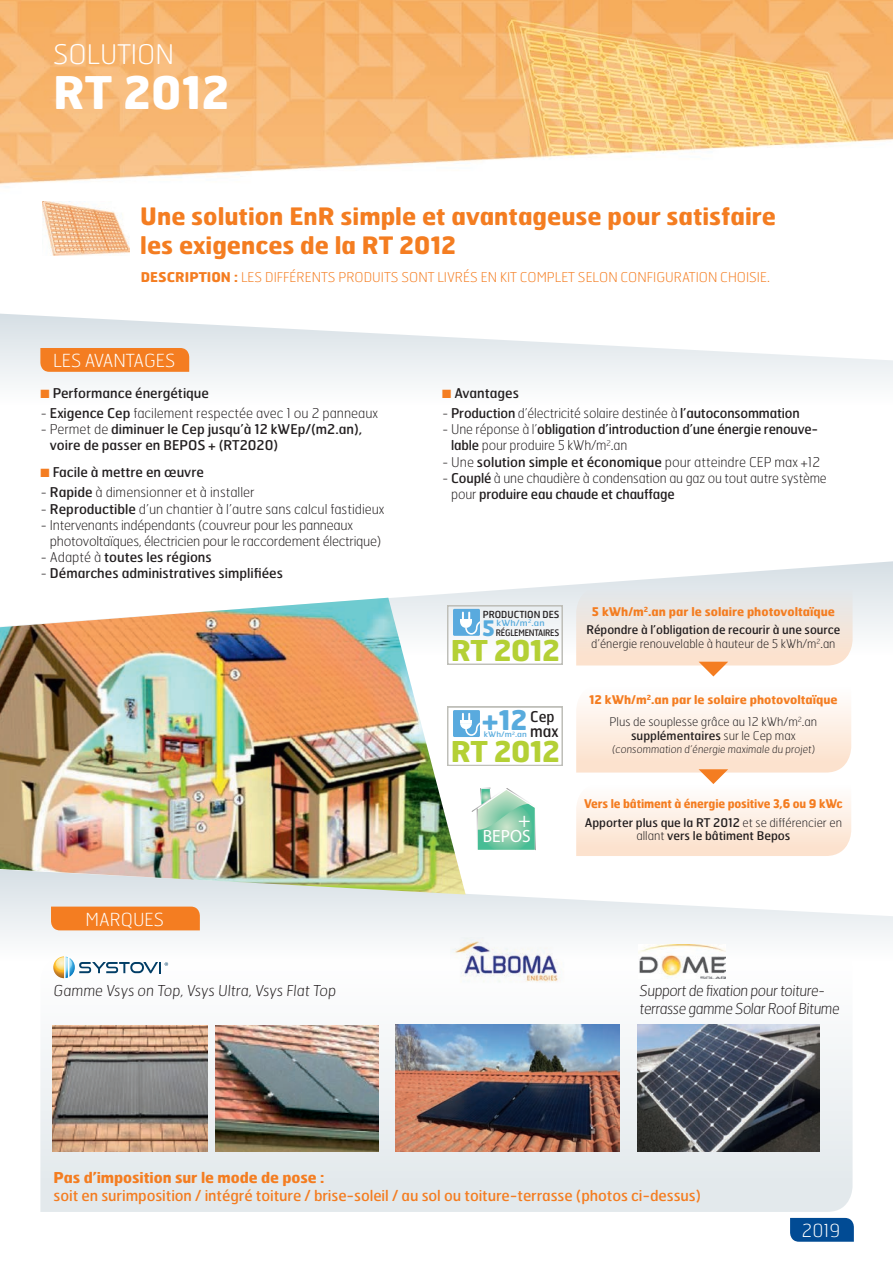
<style>
.page{position:relative;width:893px;height:1263px;background:#fff}
.page>*{position:absolute;margin:0;border:0;box-sizing:border-box;transform-origin:0 0}
.t1{font:700 45px "Hermes";color:#fff}
.t2{font:700 28.65px "Hermes";letter-spacing:-.02em;color:#b4d035}
.t3{font:700 27.15px "Hermes";color:#58abdd}
.t4{font:100 27px "Hermes";color:#fff}
.t5{font:700 24px/28.8px "Hermes";color:#f47d21}
.t6{font:700 21.45px "Hermes";color:#58abdd}
.t7{font:21px "Myriad Pro";color:#fff}
.t8{font:100 18px "Hermes";color:#fff}
.t9{font:17.7px "Myriad Pro";color:#fff}
.t10{font:15.9px "Hermes";color:#231f20;scale:.95 1}
.t11{font:15px/18px "Hermes";letter-spacing:-.005em;color:#f47d21}
.t12{font:100 15px/18px "Hermes";color:#231f20}
.t13{font:14.85px "Hermes";color:#231f20;scale:.95 1}
.t14{font:100 13.5px/16.2px "Hermes";letter-spacing:-.01em;color:#231f20}
.t15{font:13.5px/16.2px "Hermes";color:#231f20}
.t16{font:100 13.5px "Hermes";color:#f47d21}
.t17{font:12px/13.5px "Hermes";color:#231f20;text-align:center}
.t18{font:700 12px "Hermes";color:#f47d21}
.t19{font:700 12px "Hermes";color:#f47d21;scale:.95 1}
.t20{font:100 12px "Hermes";color:#231f20}
.t21{font:100 10.5px "Hermes";color:#231f20}
.t22{font:9.75px "Hermes";color:#231f20;scale:.96 1}
.t23{font:9px "Hermes";letter-spacing:-.03em;color:#231f20;scale:.9 1}
.t24{font:8.4px "Hermes";color:#58abdd;scale:1.11 1}
.t25{font:7.65px "Hermes";color:#58abdd;scale:1.11 1}
.s1{font-weight:700}
.s2{color:#f47d21}
.s3{font-weight:400}
.s4{font-weight:100}
.s5{font-size:28.65px}
</style>
<div class="page">
<svg style="left:0;top:314px;width:893px;height:69px"></svg>
<svg style="left:385px;top:561px;width:508px;height:205px"></svg>
<svg style="left:0;top:894px;width:893px;height:51px;fill:#eff2f4"></svg>
<svg style="left:40px;top:963px;width:813px;height:249px"></svg>
<img style="left:0;top:0;width:893px;height:256px">
<img style="left:53px;top:1026px;width:155px;height:125px">
<img style="left:216px;top:1026px;width:162px;height:125px">
<img style="left:638px;top:1025px;width:181px;height:126px">
<img style="left:395px;top:1025px;width:224px;height:126px">
<svg style="left:53px;top:956px;width:115px;height:22px"></svg>
<svg style="left:56px;top:957px;width:16px;height:13px"></svg>
<img style="left:638px;top:945px;width:88px;height:33px">
<svg style="left:472px;top:787px;width:64px;height:63px"></svg>
<img style="left:0;top:598px;width:466px;height:296px">
<svg style="left:447px;top:707px;width:115px;height:59px"></svg>
<svg style="left:447px;top:605px;width:115px;height:59px"></svg>
<svg style="left:576px;top:587px;width:277px;height:89px;background:#f2e7de"></svg>
<svg style="left:576px;top:684px;width:275px;height:172px"></svg>
<div style="left:40px;top:348px;width:149px;height:24px;background:#f47d21"></div>
<div style="left:51px;top:906px;width:149px;height:24px;background:#f47d21"></div>
<img style="left:451px;top:938px;width:113px;height:46px">
<svg style="left:790px;top:1218px;width:64px;height:24px;background:#095197"></svg>
<img style="left:43px;top:201px;width:87px;height:54px">
<p class="t4" style="left:53px;top:37px;width:122px">SOLUTION</p>
<p class="t1" style="left:53px;top:63px;width:178px">RT 2012</p>
<p class="t5" style="left:140px;top:201px;width:637px">Une solution EnR simple et avantageuse pour satisfaire les exigences de la RT 2012</p>
<p class="t16" style="left:141px;top:268px;width:631px"><span class="s1">DESCRIPTION :</span> LES DIFFÉRENTS PRODUITS SONT LIVRÉS EN KIT COMPLET SELON CONFIGURATION CHOISIE.</p>
<p class="t8" style="left:53px;top:349px;width:124px">LES AVANTAGES</p>
<p class="t15" style="left:40px;top:384px;width:170px"><span class="s2">■</span> Performance énergétique</p>
<p class="t14" style="left:40px;top:405px;width:339px">- <span class="s3">Exigence Cep</span> facilement respectée avec 1 ou 2 panneaux</p>
<p class="t15" style="left:50px;top:421px;width:314px;text-indent:-10px"><span class="s4">- Permet de</span> diminuer le Cep jusqu’à 12 kWEp/(m2.an), voire de passer en BEPOS + (RT2020)</p>
<p class="t15" style="left:40px;top:463px;width:165px"><span class="s2">■</span> Facile à mettre en œuvre</p>
<p class="t14" style="left:40px;top:484px;width:216px">- <span class="s3">Rapide</span> à dimensionner et à installer</p>
<p class="t14" style="left:40px;top:500px;width:346px">- <span class="s3">Reproductible</span> d’un chantier à l’autre sans calcul fastidieux</p>
<p class="t14" style="left:50px;top:516px;width:333px;text-indent:-10px">- Intervenants indépendants (couvreur pour les panneaux photovoltaïques, électricien pour le raccordement électrique)</p>
<p class="t15" style="left:40px;top:549px;width:173px"><span class="s4">- Adapté à</span> toutes les régions</p>
<p class="t15" style="left:40px;top:565px;width:244px"><span class="s4">-</span> Démarches administratives simplifiées</p>
<p class="t8" style="left:86px;top:908px;width:80px">MARQUES</p>
<p class="t15" style="left:442px;top:384px;width:78px"><span class="s2">■</span> Avantages</p>
<p class="t14" style="left:442px;top:405px;width:359px">- <span class="s3">Production</span> d’électricité solaire destinée à <span class="s3">l’autoconsommation</span></p>
<p class="t15" style="left:451px;top:421px;width:369px;text-indent:-9px"><span class="s4">- Une réponse à l’</span>obligation d’introduction d’une énergie renouve&shy;lable <span class="s4">pour produire 5 kWh/m</span><sup>2</sup><span class="s4">.an</span></p>
<p class="t14" style="left:442px;top:453px;width:379px">- Une <span class="s3">solution simple et économique</span> pour atteindre CEP max +12</p>
<p class="t14" style="left:451px;top:469px;width:377px;text-indent:-9px">- <span class="s3">Couplé</span> à une chaudière à condensation au gaz ou tout autre système pour <span class="s3">produire eau chaude et chauffage</span></p>
<p class="t18" style="left:592px;top:604px;width:245px">5 kWh/m<sup>2</sup>.an par le solaire photovoltaïque</p>
<p class="t22" style="left:483px;top:608px;width:82px">PRODUCTION DES</p>
<p class="t6" style="left:482px;top:614px;width:14px">5</p>
<p class="t24" style="left:497px;top:618px;width:45px">kWh/m<sup>2</sup>.an</p>
<p class="t23" style="left:496px;top:627px;width:72px">RÉGLEMENTAIRES</p>
<p class="t17" style="left:586px;top:623px;width:256px">Répondre à l’obligation de recourir à une source <span class="s4">d’énergie renouvelable à hauteur de 5 kWh/m</span><sup>2</sup><span class="s4">.an</span></p>
<p class="t2" style="left:451px;top:632px;width:111px">RT 2012</p>
<p class="t3" style="left:482px;top:702px;width:47px"><span class="s5">+</span>12</p>
<p class="t13" style="left:530px;top:707px;width:27px">Cep</p>
<p class="t10" style="left:530px;top:721px;width:31px">max</p>
<p class="t25" style="left:484px;top:730px;width:40px">kWh/m<sup>2</sup>.an</p>
<p class="t2" style="left:451px;top:733px;width:111px">RT 2012</p>
<p class="t7" style="left:518px;top:807px;width:14px">+</p>
<p class="t9" style="left:483px;top:825px;width:49px">BEPOS</p>
<p class="t18" style="left:589px;top:692px;width:250px">12 kWh/m<sup>2</sup>.an par le solaire photovoltaïque</p>
<p class="t20" style="left:610px;top:714px;width:209px">Plus de souplesse grâce au 12 kWh/m<sup>2</sup>.an</p>
<p class="t17" style="left:631px;top:728px;width:166px">supplémentaires <span class="s4">sur le Cep max</span></p>
<p class="t21" style="left:612px;top:743px;width:206px">(consommation d’énergie maximale du projet)</p>
<p class="t19" style="left:584px;top:796px;width:274px">Vers le bâtiment à énergie positive 3,6 ou 9 kWc</p>
<p class="t17" style="left:585px;top:815px;width:259px">Apporter plus que la RT 2012 <span class="s4">et se différencier en allant</span> vers le bâtiment Bepos</p>
<p class="t12" style="left:53px;top:981px;width:286px">Gamme Vsys on Top, Vsys Ultra, Vsys Flat Top</p>
<p class="t12" style="left:639px;top:981px;width:203px">Support de fixation pour toiture&shy;terrasse gamme Solar Roof Bitume</p>
<p class="t11" style="left:54px;top:1168px;width:649px"><span class="s1">Pas d’imposition sur le mode de pose :<br></span>soit en surimposition / intégré toiture / brise-soleil / au sol ou toiture-terrasse (photos ci-dessus)</p>
<p class="t8" style="left:802px;top:1219px;width:40px">2019</p>
</div>
